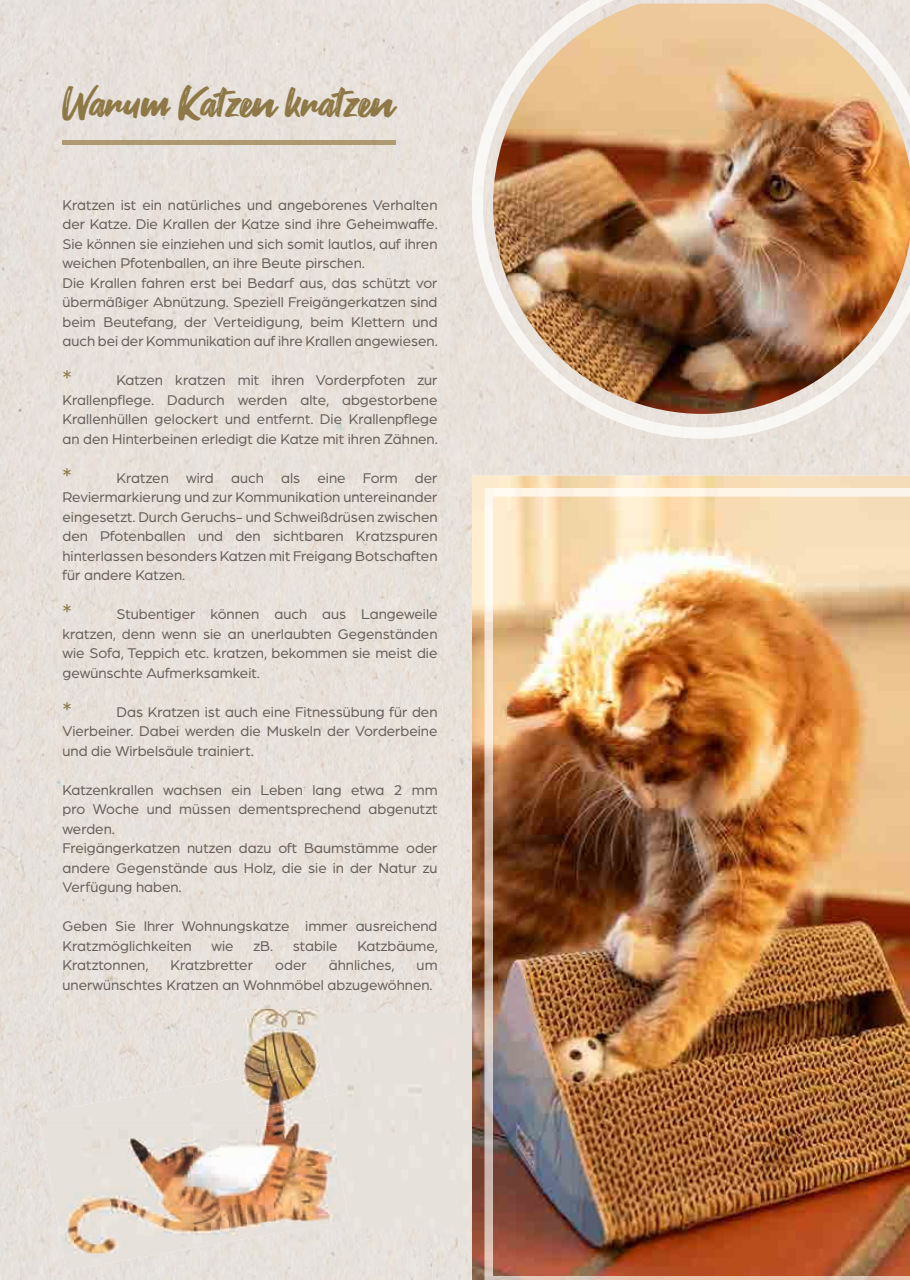
<style>
.page{position:relative;width:910px;height:1280px;background:#fff}
.page>*{position:absolute;margin:0;border:0;box-sizing:border-box;transform-origin:0 0}
.t1{font:42px "Fontjek";color:#8d7846}
.t2{font:22.5px "Arboria";color:#8d7947}
.t3{font:15px/19.5px "Arboria";color:#675e59}
</style>
<div class="page">
<div style="left:0;top:0;width:910px;height:479px;background:#e7e1db"></div>
<div style="left:0;top:1228px;width:472px;height:52px;background:#e7e1dc"></div>
<div style="left:0;top:479px;width:472px;height:534px;background:#e7e1da"></div>
<div style="left:0;top:1013px;width:233px;height:107px;background:#e6e1db"></div>
<div style="left:0;top:1174px;width:57px;height:54px;background:#e5e0db"></div>
<div style="left:0;top:1120px;width:40px;height:54px;background:#e5e0db"></div>
<div style="left:63px;top:140px;width:332px;height:5px;background:#ae9b72"></div>
<img style="left:472px;top:476px;width:438px;height:804px">
<img style="left:485px;top:488px;width:425px;height:792px">
<img style="left:472px;top:0;width:438px;height:438px">
<img style="left:493px;top:4px;width:417px;height:410px">
<img style="left:233px;top:1045px;width:68px;height:32px">
<img style="left:301px;top:994px;width:37px;height:102px">
<img style="left:227px;top:997px;width:74px;height:48px">
<img style="left:57px;top:1222px;width:137px;height:48px">
<img style="left:193px;top:1222px;width:148px;height:26px">
<img style="left:49px;top:1174px;width:300px;height:48px">
<img style="left:40px;top:1125px;width:300px;height:49px">
<div style="left:38px;top:1085px;width:155px;height:41px;background:#e6e1db"></div>
<img style="left:193px;top:1077px;width:139px;height:49px">
<img style="left:240px;top:1063px;width:87px;height:50px">
<h1 class="t1" style="left:63px;top:76px;width:334px">Warum Katzen kratzen</h1>
<p class="t3" style="left:63px;top:194px;width:377px">Kratzen ist ein natürliches und angeborenes Verhalten der Katze. Die Krallen der Katze sind ihre Geheimwaffe.<br>Sie können sie einziehen und sich somit lautlos, auf ihren weichen Pfotenballen, an ihre Beute pirschen.<br>Die Krallen fahren erst bei Bedarf aus, das schützt vor übermäßiger Abnützung. Speziell Freigängerkatzen sind beim Beutefang, der Verteidigung, beim Klettern und auch bei der Kommunikation auf ihre Krallen angewiesen.</p>
<h2 class="t2" style="left:63px;top:363px;width:11px">*</h2>
<p class="t3" style="left:63px;top:370px;width:377px;text-align:justify;text-indent:54px">Katzen kratzen mit ihren Vorderpfoten zur Krallenpflege. Dadurch werden alte, abgestorbene Krallenhüllen gelockert und entfernt. Die Krallenpflege an den Hinterbeinen erledigt die Katze mit ihren Zähnen.</p>
<h2 class="t2" style="left:63px;top:461px;width:11px">*</h2>
<p class="t3" style="left:63px;top:467px;width:377px;text-align:justify;text-indent:54px">Kratzen wird auch als eine Form der Reviermarkierung und zur Kommunikation untereinander eingesetzt. Durch Geruchs- und Schweißdrüsen zwischen den Pfotenballen und den sichtbaren Kratzspuren hinterlassen besonders Katzen mit Freigang Botschaften für andere Katzen.</p>
<h2 class="t2" style="left:63px;top:597px;width:11px">*</h2>
<p class="t3" style="left:63px;top:604px;width:376px;text-align:justify;text-indent:54px">Stubentiger können auch aus Langeweile kratzen, denn wenn sie an unerlaubten Gegenständen wie Sofa, Teppich etc. kratzen, bekommen sie meist die gewünschte Aufmerksamkeit.</p>
<h2 class="t2" style="left:63px;top:695px;width:11px">*</h2>
<p class="t3" style="left:63px;top:701px;width:376px;text-align:justify;text-indent:54px">Das Kratzen ist auch eine Fitnessübung für den Vierbeiner. Dabei werden die Muskeln der Vorderbeine und die Wirbelsäule trainiert.</p>
<p class="t3" style="left:63px;top:779px;width:377px">Katzenkrallen wachsen ein Leben lang etwa 2 mm pro Woche und müssen dementsprechend abgenutzt werden.<br>Freigängerkatzen nutzen dazu oft Baumstämme oder andere Gegenstände aus Holz, die sie in der Natur zu Verfügung haben.</p>
<p class="t3" style="left:63px;top:916px;width:376px">Geben Sie Ihrer Wohnungskatze immer ausreichend<br>Kratzmöglichkeiten</p>
<p class="t3" style="left:211px;top:935px;width:24px">wie</p>
<p class="t3" style="left:253px;top:935px;width:86px">zB. stabile</p>
<p class="t3" style="left:357px;top:935px;width:82px">Katzbäume,</p>
<p class="t3" style="left:63px;top:955px;width:88px">Kratztonnen,</p>
<p class="t3" style="left:170px;top:955px;width:84px">Kratzbretter</p>
<p class="t3" style="left:275px;top:955px;width:33px">oder</p>
<p class="t3" style="left:329px;top:955px;width:67px">ähnliches,</p>
<p class="t3" style="left:63px;top:955px;width:376px;text-indent:354px">um unerwünschtes Kratzen an Wohnmöbel abzugewöhnen.</p>
</div>
